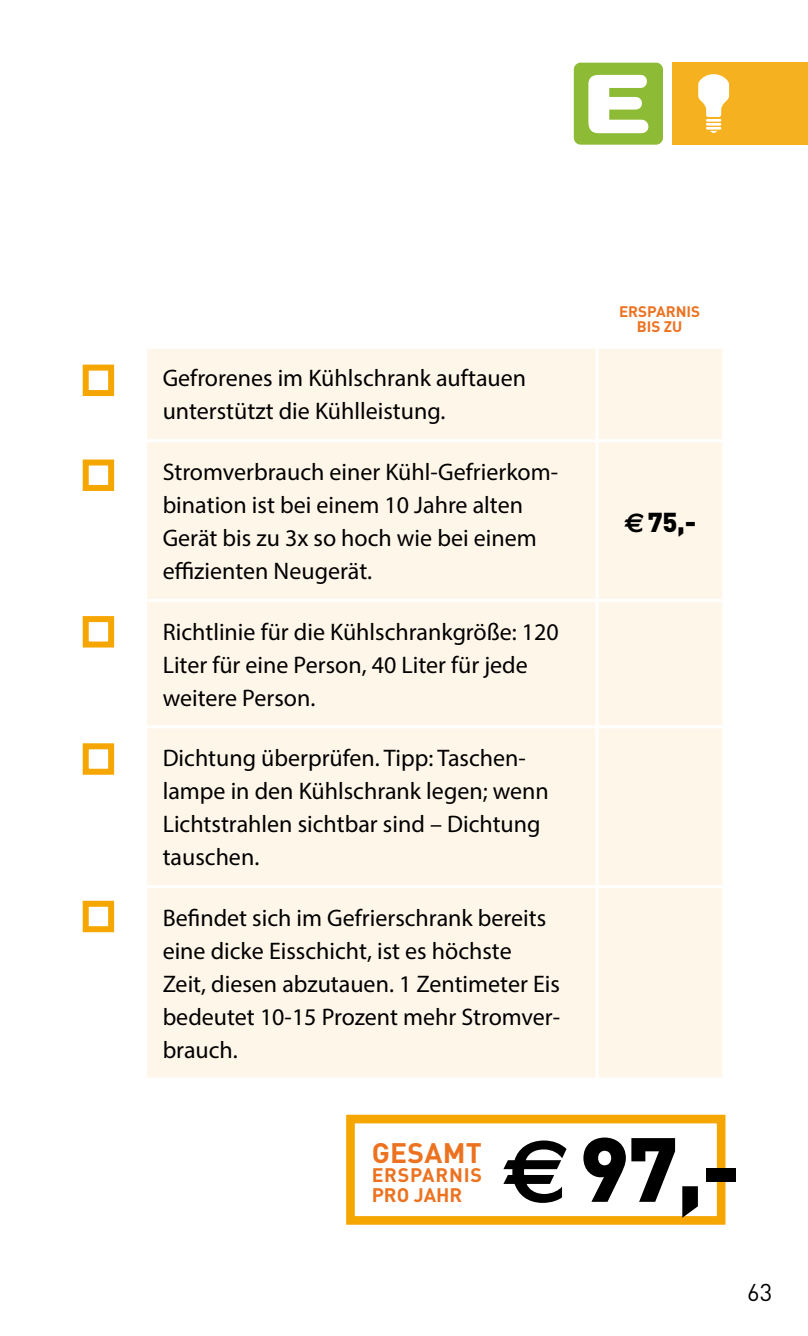
<style>
.page{position:relative;width:808px;height:1336px;background:#fff}
.page>*{position:absolute;margin:0;border:0;box-sizing:border-box;transform-origin:0 0}
.t1{font:900 89.4px "DIN";color:#000}
.t2{font:700 27.9px "DIN";letter-spacing:.01em;color:#ec7220}
.t3{font:900 27px "DIN";color:#000}
.t4{font:24px/33px "Myriad Pro";color:#000}
.t5{font:24px "DIN";color:#000}
.t6{font:700 19.5px/19.5px "DIN";letter-spacing:.04em;color:#ec7220}
.t7{font:700 15px/15.3px "DIN";color:#ec7220;text-align:center}
.s1{font-family:"Euro Sans";font-weight:700}
</style>
<div class="page">
<div style="left:673px;top:63px;width:135px;height:82px;background:#f5b11f"></div>
<svg style="left:698px;top:74px;width:31px;height:59px"></svg>
<div style="left:83px;top:364px;width:31px;height:32px;background:#fff;border:6px solid #f6a600"></div>
<div style="left:83px;top:459px;width:31px;height:32px;background:#fff;border:6px solid #f6a600"></div>
<div style="left:83px;top:616px;width:31px;height:31px;background:#fff;border:6px solid #f6a600"></div>
<div style="left:83px;top:743px;width:31px;height:31px;background:#fff;border:6px solid #f6a600"></div>
<div style="left:83px;top:900px;width:31px;height:32px;background:#fff;border:6px solid #f6a600"></div>
<div style="left:346px;top:1114px;width:379px;height:110px;background:#fff;border:9px solid #f6a600"></div>
<svg style="left:574px;top:63px;width:89px;height:82px"></svg>
<div style="left:147px;top:349px;width:575px;height:728px;background:#fff6ea"></div>
<hr style="left:595px;top:348px;width:3px;height:91px;background:#fff">
<hr style="left:595px;top:442px;width:3px;height:156px;background:#fff">
<hr style="left:595px;top:601px;width:3px;height:124px;background:#fff">
<hr style="left:595px;top:728px;width:3px;height:156px;background:#fff">
<hr style="left:595px;top:887px;width:3px;height:190px;background:#fff">
<hr style="left:144px;top:439px;width:453px;height:3px;background:#fff">
<hr style="left:597px;top:439px;width:128px;height:3px;background:#fff">
<hr style="left:144px;top:598px;width:453px;height:3px;background:#fff">
<hr style="left:597px;top:598px;width:128px;height:3px;background:#fff">
<hr style="left:144px;top:725px;width:453px;height:3px;background:#fff">
<hr style="left:597px;top:725px;width:128px;height:3px;background:#fff">
<hr style="left:144px;top:884px;width:453px;height:3px;background:#fff">
<hr style="left:597px;top:884px;width:128px;height:3px;background:#fff">
<p class="t4" style="left:163px;top:361px;width:365px">Gefrorenes im Kühlschrank auftauen unterstützt die Kühlleistung.</p>
<p class="t4" style="left:163px;top:455px;width:397px">Stromverbrauch einer Kühl-Gefrierkom&shy;bination ist bei einem 10 Jahre alten Gerät bis zu 3x so hoch wie bei einem effizienten Neugerät.</p>
<p class="t4" style="left:163px;top:614px;width:398px">Richtlinie für die Kühlschrankgröße: 120<br>Liter für eine Person, 40 Liter für jede weitere Person.</p>
<p class="t4" style="left:163px;top:741px;width:388px">Dichtung überprüfen. Tipp: Taschen&shy;lampe in den Kühlschrank legen; wenn<br>Lichtstrahlen sichtbar sind – Dichtung tauschen.</p>
<p class="t4" style="left:163px;top:900px;width:399px">Befindet sich im Gefrierschrank bereits eine dicke Eisschicht, ist es höchste Zeit, diesen abzutauen. 1 Zentimeter Eis bedeutet 10-15 Prozent mehr Stromver&shy;brauch.</p>
<p class="t7" style="left:619px;top:303px;width:83px">ERSPARNIS<br>BIS ZU</p>
<p class="t3" style="left:625px;top:504px;width:73px"><span class="s1">€</span>75,-</p>
<p class="t2" style="left:372px;top:1134px;width:112px">GESAMT</p>
<p class="t6" style="left:372px;top:1164px;width:112px">ERSPARNIS<br>PRO JAHR</p>
<h1 class="t1" style="left:503px;top:1109px;width:239px"><span class="s1">€</span>97,-</h1>
<p class="t5" style="left:747px;top:1277px;width:27px">63</p>
</div>
